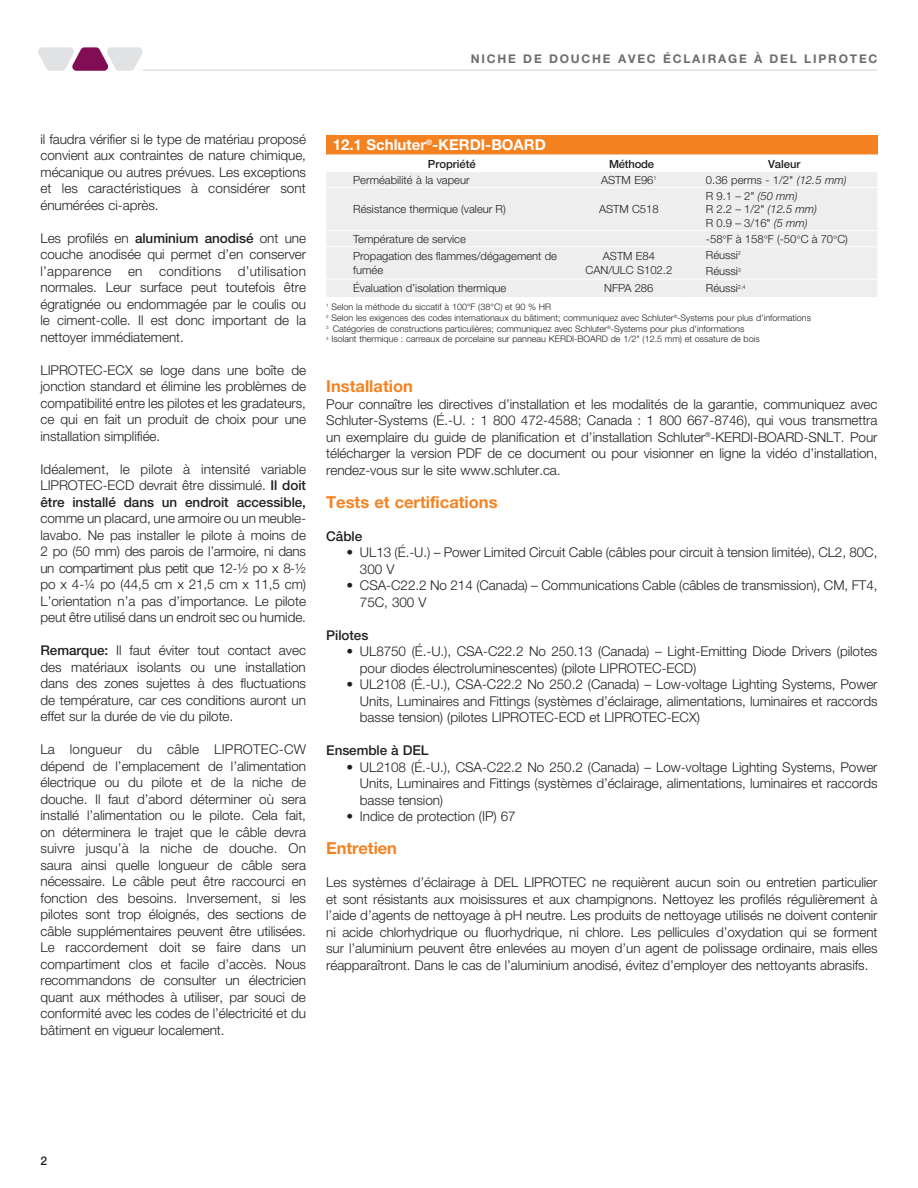
<style>
.page{position:relative;width:918px;height:1188px;background:#fff}
.page>*{position:absolute;margin:0;border:0;box-sizing:border-box;transform-origin:0 0}
.Text{font:700 16.5px "Helvetica Neue LT Pro";color:#f58220}
.t1{font:700 15px "Helvetica Neue LT Pro";color:#fff}
.Text-2{font:300 13.5px/16.5px "Helvetica Neue LT Pro";letter-spacing:-.005em;color:#231f20;text-align:justify}
.Text-3{font:500 13.5px "Helvetica Neue LT Pro";letter-spacing:-.005em;color:#231f20}
.t2{font:700 12px "Helvetica Neue LT Pro";letter-spacing:.15em;color:#6c6d70}
.t3{font:500 12px "Helvetica Neue LT Pro";color:#231f20}
.texte_tableau{font:300 11.25px/13.5px "Helvetica Neue LT Pro";color:#231f20}
.t4{font:500 11.25px "Helvetica Neue LT Pro";color:#231f20}
.t5{font:500 11.25px "Helvetica Neue LT Pro";letter-spacing:-.02em;color:#231f20}
.texte_tableau-2{font:300 9px "Helvetica Neue LT Pro";color:#231f20}
.s1{font-weight:500}
.s2{font-style:italic}
.s3{font-size:10.5px}
</style>
<div class="page">
<img style="left:38px;top:47px;width:105px;height:24px">
<hr style="left:143px;top:69px;width:734px;height:2px;background:#e1e2e4">
<div style="left:326px;top:135px;width:552px;height:19px;background:#f58220"></div>
<svg style="left:326px;top:154px;width:552px;height:1px"></svg>
<div style="left:326px;top:172px;width:551px;height:125px;background:#eeeeef"></div>
<hr style="left:326px;top:279px;width:246px;height:1px;background:#fff">
<hr style="left:326px;top:187px;width:246px;height:1px;background:#fff">
<hr style="left:572px;top:187px;width:114px;height:1px;background:#fff">
<hr style="left:686px;top:187px;width:192px;height:1px;background:#fff">
<hr style="left:326px;top:230px;width:246px;height:1px;background:#fff">
<hr style="left:572px;top:230px;width:114px;height:1px;background:#fff">
<hr style="left:686px;top:230px;width:192px;height:1px;background:#fff">
<hr style="left:326px;top:247px;width:246px;height:1px;background:#fff">
<hr style="left:572px;top:247px;width:114px;height:1px;background:#fff">
<hr style="left:686px;top:247px;width:192px;height:1px;background:#fff">
<hr style="left:572px;top:279px;width:114px;height:1px;background:#fff">
<hr style="left:686px;top:279px;width:192px;height:1px;background:#fff">
<p class="t2" style="left:471px;top:51px;width:408px">NICHE DE DOUCHE AVEC ÉCLAIRAGE À DEL LIPROTEC</p>
<p class="Text-2" style="left:40px;top:130px;width:267px">il faudra vérifier si le type de matériau proposé convient aux contraintes de nature chimique, mécanique ou autres prévues. Les exceptions et les caractéristiques à considérer sont énumérées ci-après.</p>
<p class="Text-2" style="left:40px;top:229px;width:267px">Les profilés en <span class="s1">aluminium anodisé</span> ont une couche anodisée qui permet d’en conserver l’apparence en conditions d’utilisation normales. Leur surface peut toutefois être égratignée ou endommagée par le coulis ou le ciment-colle. Il est donc important de la nettoyer immédiatement.</p>
<p class="Text-2" style="left:40px;top:361px;width:267px">LIPROTEC-ECX se loge dans une boîte de jonction standard et élimine les problèmes de compatibilité entre les pilotes et les gradateurs, ce qui en fait un produit de choix pour une installation simplifiée.</p>
<p class="Text-2" style="left:40px;top:460px;width:267px">Idéalement, le pilote à intensité variable LIPROTEC-ECD devrait être dissimulé. <span class="s1">Il doit être installé dans un endroit accessible, </span>comme un placard, une armoire ou un meuble&shy;lavabo. Ne pas installer le pilote à moins de</p>
<p class="Text-2" style="left:40px;top:543px;width:267px">2 po (50 mm) des parois de l’armoire, ni dans un compartiment plus petit que 12-½ po x 8-½ po x 4-¼ po (44,5 cm x 21,5 cm x 11,5 cm)<br>L’orientation n’a pas d’importance. Le pilote peut être utilisé dans un endroit sec ou humide.</p>
<p class="Text-2" style="left:40px;top:642px;width:267px"><span class="s1">Remarque:</span> Il faut éviter tout contact avec des matériaux isolants ou une installation dans des zones sujettes à des fluctuations de température, car ces conditions auront un effet sur la durée de vie du pilote.</p>
<p class="Text-2" style="left:40px;top:741px;width:267px">La longueur du câble LIPROTEC-CW dépend de l’emplacement de l’alimentation électrique ou du pilote et de la niche de douche. Il faut d’abord déterminer où sera installé l’alimentation ou le pilote. Cela fait, on déterminera le trajet que le câble devra suivre jusqu’à la niche de douche. On saura ainsi quelle longueur de câble sera nécessaire. Le câble peut être raccourci en fonction des besoins. Inversement, si les pilotes sont trop éloignés, des sections de câble supplémentaires peuvent être utilisées.<br>Le raccordement doit se faire dans un compartiment clos et facile d’accès. Nous recommandons de consulter un électricien quant aux méthodes à utiliser, par souci de conformité avec les codes de l’électricité et du bâtiment en vigueur localement.</p>
<p class="t1" style="left:333px;top:135px;width:215px">12.1 Schluter<sup>®</sup>-KERDI-BOARD</p>
<p class="t4" style="left:428px;top:157px;width:49px">Propriété</p>
<p class="t5" style="left:609px;top:157px;width:46px">Méthode</p>
<p class="t4" style="left:768px;top:157px;width:34px">Valeur</p>
<p class="texte_tableau" style="left:353px;top:173px;width:118px">Perméabilité à la vapeur</p>
<p class="texte_tableau" style="left:601px;top:173px;width:57px">ASTM E96<sup>1</sup></p>
<p class="texte_tableau" style="left:706px;top:173px;width:142px">0.36 perms - 1/2" <span class="s2">(12.5 mm)</span></p>
<p class="texte_tableau" style="left:353px;top:202px;width:154px">Résistance thermique (valeur R)</p>
<p class="texte_tableau" style="left:599px;top:202px;width:61px">ASTM C518</p>
<p class="texte_tableau" style="left:706px;top:189px;width:93px">R 9.1 – 2" <span class="s2">(50 mm)</span></p>
<p class="texte_tableau" style="left:706px;top:202px;width:113px">R 2.2 – 1/2" <span class="s2">(12.5 mm)</span></p>
<p class="texte_tableau" style="left:706px;top:216px;width:103px">R 0.9 – 3/16" <span class="s2">(5 mm)</span></p>
<p class="texte_tableau" style="left:353px;top:232px;width:114px">Température de service</p>
<p class="texte_tableau" style="left:706px;top:232px;width:144px">-58<span class="s3">°</span>F à 158<span class="s3">°</span>F (-50<span class="s3">°</span>C à 70<span class="s3">°</span>C)</p>
<p class="texte_tableau" style="left:353px;top:249px;width:205px">Propagation des flammes/dégagement de fumée</p>
<p class="texte_tableau" style="left:603px;top:249px;width:54px">ASTM E84</p>
<p class="texte_tableau" style="left:706px;top:248px;width:37px">Réussi<sup>2</sup></p>
<p class="texte_tableau" style="left:706px;top:264px;width:37px">Réussi<sup>3</sup></p>
<p class="texte_tableau" style="left:586px;top:263px;width:88px">CAN/ULC S102.2</p>
<p class="texte_tableau" style="left:353px;top:281px;width:155px">Évaluation d’isolation thermique</p>
<p class="texte_tableau" style="left:604px;top:281px;width:51px">NFPA 286</p>
<p class="texte_tableau" style="left:706px;top:281px;width:41px">Réussi<sup>2,4</sup></p>
<p class="texte_tableau-2" style="left:326px;top:301px;width:226px"><sup>1</sup> Selon la méthode du siccatif à 100°F (38°C) et 90 % HR</p>
<p class="texte_tableau-2" style="left:326px;top:312px;width:486px"><sup>2</sup> Selon les exigences des codes internationaux du bâtiment; communiquez avec Schluter<sup>®</sup>-Systems pour plus d'informations</p>
<p class="texte_tableau-2" style="left:326px;top:323px;width:420px"><sup>3</sup> Catégories de constructions particulières; communiquez avec Schluter<sup>®</sup>-Systems pour plus d'informations</p>
<p class="texte_tableau-2" style="left:326px;top:334px;width:435px"><sup>4</sup> Isolant thermique : carreaux de porcelaine sur panneau KERDI-BOARD de 1/2" (12.5 mm) et ossature de bois</p>
<p class="Text" style="left:326px;top:376px;width:88px">Installation</p>
<p class="Text-2" style="left:326px;top:395px;width:553px">Pour connaître les directives d’installation et les modalités de la garantie, communiquez avec Schluter-Systems (É.-U. : 1 800 472-4588; Canada : 1 800 667-8746), qui vous transmettra un exemplaire du guide de planification et d’installation Schluter<sup>®</sup>-KERDI-BOARD-SNLT. Pour télécharger la version PDF de ce document ou pour visionner en ligne la vidéo d’installation, rendez-vous sur le site www.schluter.ca.</p>
<p class="Text" style="left:326px;top:492px;width:173px">Tests et certifications</p>
<p class="Text-3" style="left:326px;top:528px;width:37px">Câble</p>
<p class="Text-2" style="left:360px;top:544px;width:519px;text-indent:-14px">• UL13 (É.-U.) – Power Limited Circuit Cable (câbles pour circuit à tension limitée), CL2, 80C,<br>300 V</p>
<p class="Text-2" style="left:360px;top:577px;width:519px;text-indent:-14px">• CSA-C22.2 No 214 (Canada) – Communications Cable (câbles de transmission), CM, FT4,<br>75C, 300 V</p>
<p class="Text-3" style="left:326px;top:627px;width:44px">Pilotes</p>
<p class="Text-2" style="left:360px;top:643px;width:519px;text-indent:-14px">• UL8750 (É.-U.), CSA-C22.2 No 250.13 (Canada) – Light-Emitting Diode Drivers (pilotes pour diodes électroluminescentes) (pilote LIPROTEC-ECD)</p>
<p class="Text-2" style="left:360px;top:676px;width:519px;text-indent:-14px">• UL2108 (É.-U.), CSA-C22.2 No 250.2 (Canada) – Low-voltage Lighting Systems, Power Units, Luminaires and Fittings (systèmes d’éclairage, alimentations, luminaires et raccords basse tension) (pilotes LIPROTEC-ECD et LIPROTEC-ECX)</p>
<p class="Text-3" style="left:326px;top:742px;width:104px">Ensemble à DEL</p>
<p class="Text-2" style="left:360px;top:758px;width:519px;text-indent:-14px">• UL2108 (É.-U.), CSA-C22.2 No 250.2 (Canada) – Low-voltage Lighting Systems, Power Units, Luminaires and Fittings (systèmes d’éclairage, alimentations, luminaires et raccords basse tension)</p>
<p class="Text-2" style="left:346px;top:808px;width:171px">• Indice de protection (IP) 67</p>
<p class="Text" style="left:326px;top:838px;width:72px">Entretien</p>
<p class="Text-2" style="left:326px;top:874px;width:553px">Les systèmes d’éclairage à DEL LIPROTEC ne requièrent aucun soin ou entretien particulier et sont résistants aux moisissures et aux champignons. Nettoyez les profilés régulièrement à l’aide d’agents de nettoyage à pH neutre. Les produits de nettoyage utilisés ne doivent contenir ni acide chlorhydrique ou fluorhydrique, ni chlore. Les pellicules d’oxydation qui se forment sur l’aluminium peuvent être enlevées au moyen d’un agent de polissage ordinaire, mais elles réapparaîtront. Dans le cas de l’aluminium anodisé, évitez d’employer des nettoyants abrasifs.</p>
<p class="t3" style="left:40px;top:1154px;width:8px">2</p>
</div>
